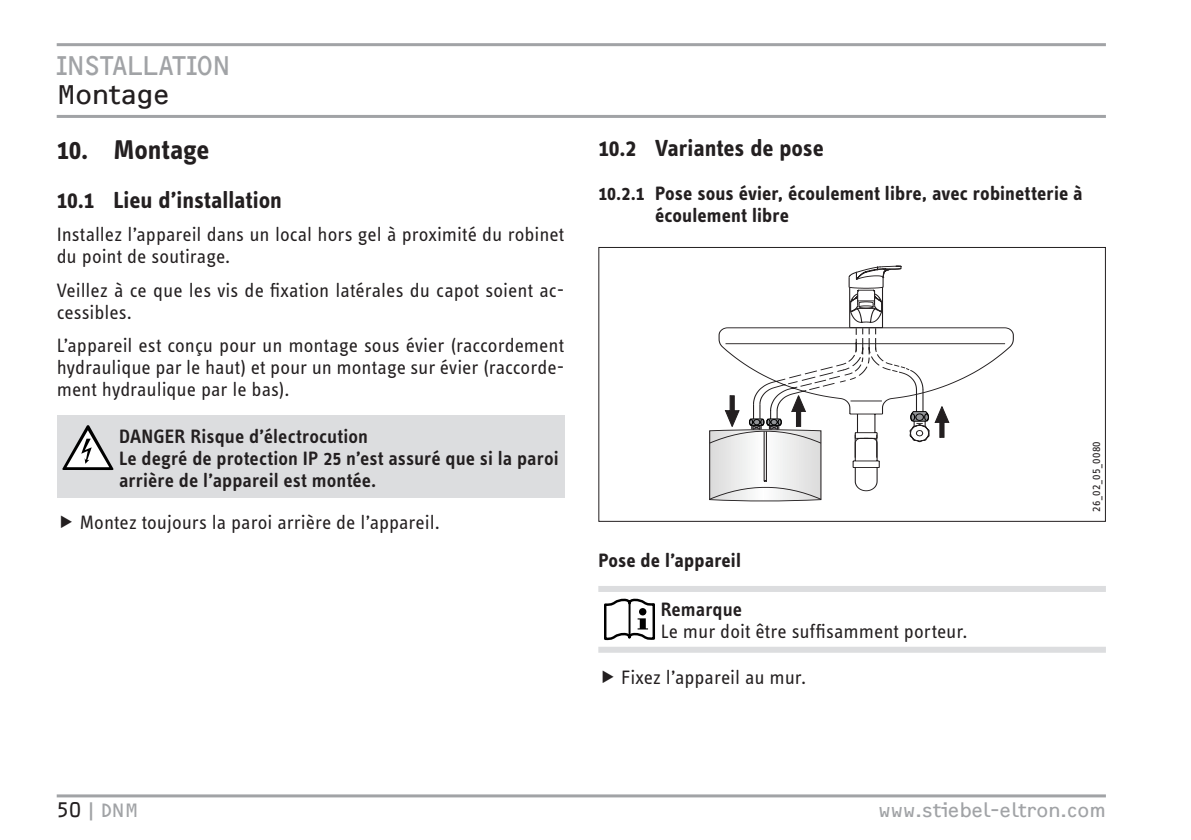
<style>
.page{position:relative;width:1191px;height:840px;background:#fff}
.page>*{position:absolute;margin:0;border:0;box-sizing:border-box;transform-origin:0 0}
.t1{font:28px "F2 FOCR Bczyk Com";color:#a1a3a6}
.t2{font:700 28px "STE Info Text";letter-spacing:-.005em;color:#231f20}
.t3{font:28px "F2 FOCR Bczyk Com";letter-spacing:-.005em;color:#231f20}
.t4{font:700 24px "STE Info Text";color:#231f20}
.t5{font:20px/22px "STE Info Text";color:#231f20}
.t6{font:600 20px/22px "STE Info Text";letter-spacing:.005em;color:#231f20}
.t7{font:700 20px/22px "STE Info Text";letter-spacing:.005em;color:#231f20}
.t8{font:20px "F2 FOCR Bczyk Com";color:#a1a3a6}
.t9{font:12px "STE Info Text";letter-spacing:.03em;color:#231f20}
.s1{color:#231f20}
</style>
<div class="page">
<hr style="left:57px;top:43px;width:1049px;height:3px;background:#a1a3a6">
<hr style="left:57px;top:115px;width:1049px;height:3px;background:#a1a3a6">
<hr style="left:57px;top:794px;width:1049px;height:3px;background:#a1a3a6">
<div style="left:57px;top:415px;width:507px;height:83px;background:#dcdddf"></div>
<svg style="left:62px;top:425px;width:51px;height:45px"></svg>
<svg style="left:848px;top:265px;width:54px;height:62px"></svg>
<svg style="left:718px;top:327px;width:296px;height:164px"></svg>
<svg style="left:709px;top:395px;width:113px;height:106px"></svg>
<div style="left:598px;top:247px;width:508px;height:274px;border:1px solid #231f20"></div>
<div style="left:598px;top:585px;width:508px;height:6px;background:#dcdddf"></div>
<div style="left:598px;top:646px;width:508px;height:6px;background:#dcdddf"></div>
<svg style="left:604px;top:598px;width:51px;height:41px"></svg>
<hr style="left:628px;top:602px;width:2px;height:33px;background:#000">
<h1 class="t1" style="left:57px;top:49px;width:26px">Installati</h1>
<h1 class="t1" style="left:197px;top:49px;width:30px">on</h1>
<h1 class="t3" style="left:57px;top:78px;width:114px">Montage</h1>
<h1 class="t2" style="left:57px;top:133px;width:154px">10. Montage</h1>
<p class="t4" style="left:57px;top:186px;width:227px">10.1 Lieu d’installation</p>
<p class="t5" style="left:57px;top:223px;width:509px">Installez l’appareil dans un local hors gel à proximité du robinet du point de soutirage.</p>
<p class="t5" style="left:57px;top:279px;width:509px">Veillez à ce que les vis de fixation latérales du capot soient ac&shy;cessibles.</p>
<p class="t5" style="left:57px;top:334px;width:509px;text-align:justify">L’appareil est conçu pour un montage sous évier (raccordement hydraulique par le haut) et pour un montage sur évier (raccorde&shy;ment hydraulique par le bas).</p>
<p class="t6" style="left:119px;top:425px;width:441px">DANGER Risque d’électrocution<br>Le degré de protection IP 25 n’est assuré que si la paroi arrière de l’appareil est montée.</p>
<p class="t5" style="left:79px;top:511px;width:362px">Montez toujours la paroi arrière de l’appareil.</p>
<p class="t4" style="left:598px;top:133px;width:227px">10.2 Variantes de pose</p>
<p class="t7" style="left:655px;top:182px;width:429px;text-indent:-57px">10.2.1 Pose sous évier, écoulement libre, avec robinetterie à écoulement libre</p>
<p class="t7" style="left:598px;top:548px;width:144px">Pose de l’appareil</p>
<p class="t6" style="left:660px;top:598px;width:83px">Remarque</p>
<p class="t5" style="left:660px;top:620px;width:308px">Le mur doit être suffisamment porteur.</p>
<p class="t5" style="left:621px;top:665px;width:187px">Fixez l’appareil au mur.</p>
<p class="t9" style="left:1089px;top:511px;width:72px;rotate:-90deg">26_02_05_0080</p>
<p class="t8" style="left:57px;top:798px;width:83px"><span class="s1">50</span>|DNM</p>
<p class="t8" style="left:878px;top:798px;width:229px">www.stiebel-eltron.com</p>
</div>
